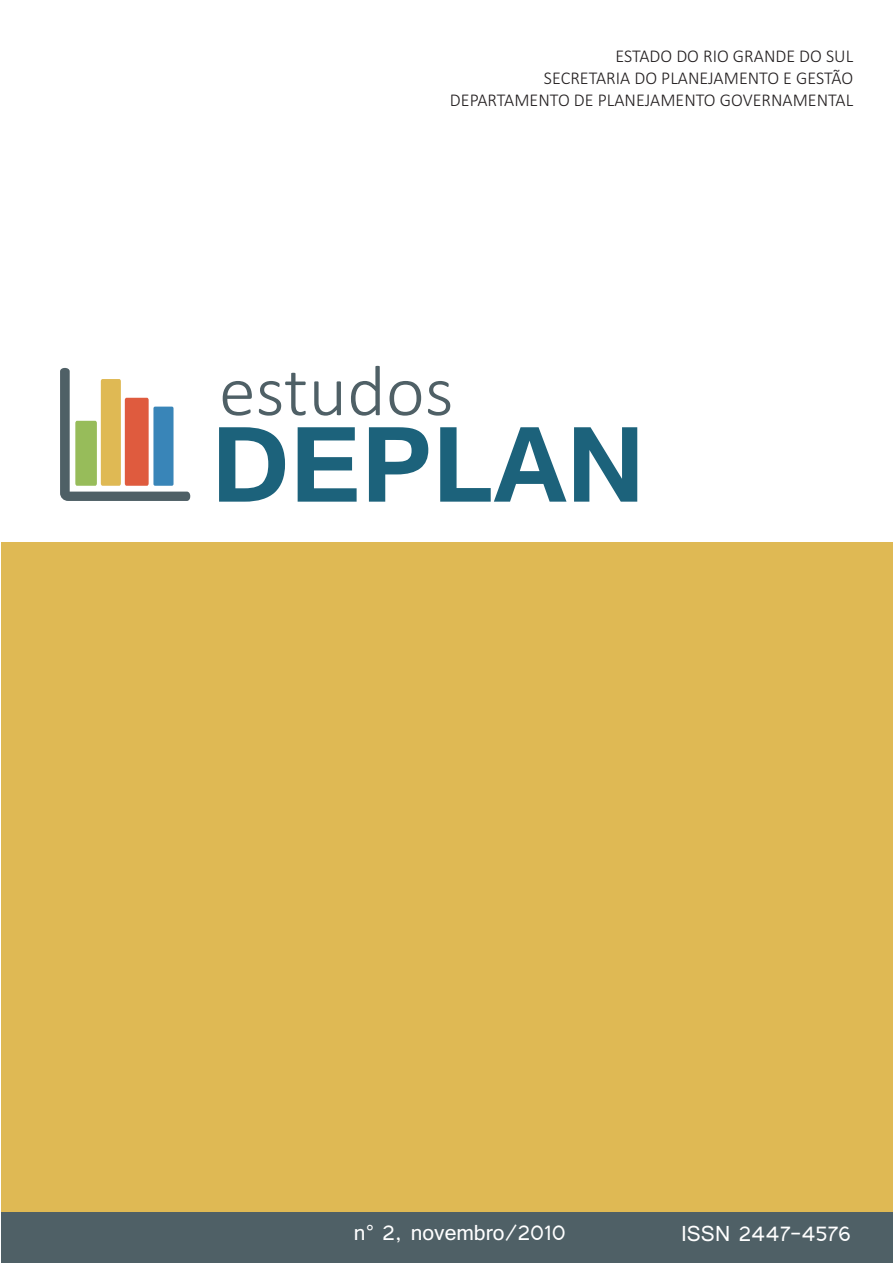
<style>
.page{position:relative;width:893px;height:1263px;background:#fff}
.page>*{position:absolute;margin:0;border:0;box-sizing:border-box;transform-origin:0 0}
.t1{font:700 133.2px "Tunga";color:#1c627b}
.t2{font:300 72.6px "Calibri";color:#4f6066}
.t3{font:27px "Tunga";color:#fff}
.t4{font:300 18px/21.9px "Calibri";color:#231f20;text-align:right}
</style>
<div class="page">
<div style="left:1px;top:1177px;width:892px;height:86px;background:#4f6066"></div>
<div style="left:1px;top:542px;width:892px;height:670px;background:#dfb954"></div>
<svg style="left:60px;top:367px;width:131px;height:134px"></svg>
<div style="left:153px;top:407px;width:21px;height:79px;background:#3985b8;border-radius:2px"></div>
<p class="t4" style="left:450px;top:47px;width:405px">ESTADO DO RIO GRANDE DO SUL<br>SECRETARIA DO PLANEJAMENTO E GESTÃO<br>DEPARTAMENTO DE PLANEJAMENTO GOVERNAMENTAL</p>
<p class="t2" style="left:219px;top:361px;width:236px">estudos</p>
<p class="t1" style="left:211px;top:378px;width:435px">DEPLAN</p>
<p class="t3" style="left:354px;top:1215px;width:213px">n° 2, novembro/2010</p>
<p class="t3" style="left:681px;top:1215px;width:171px">ISSN 2447-4576</p>
</div>
